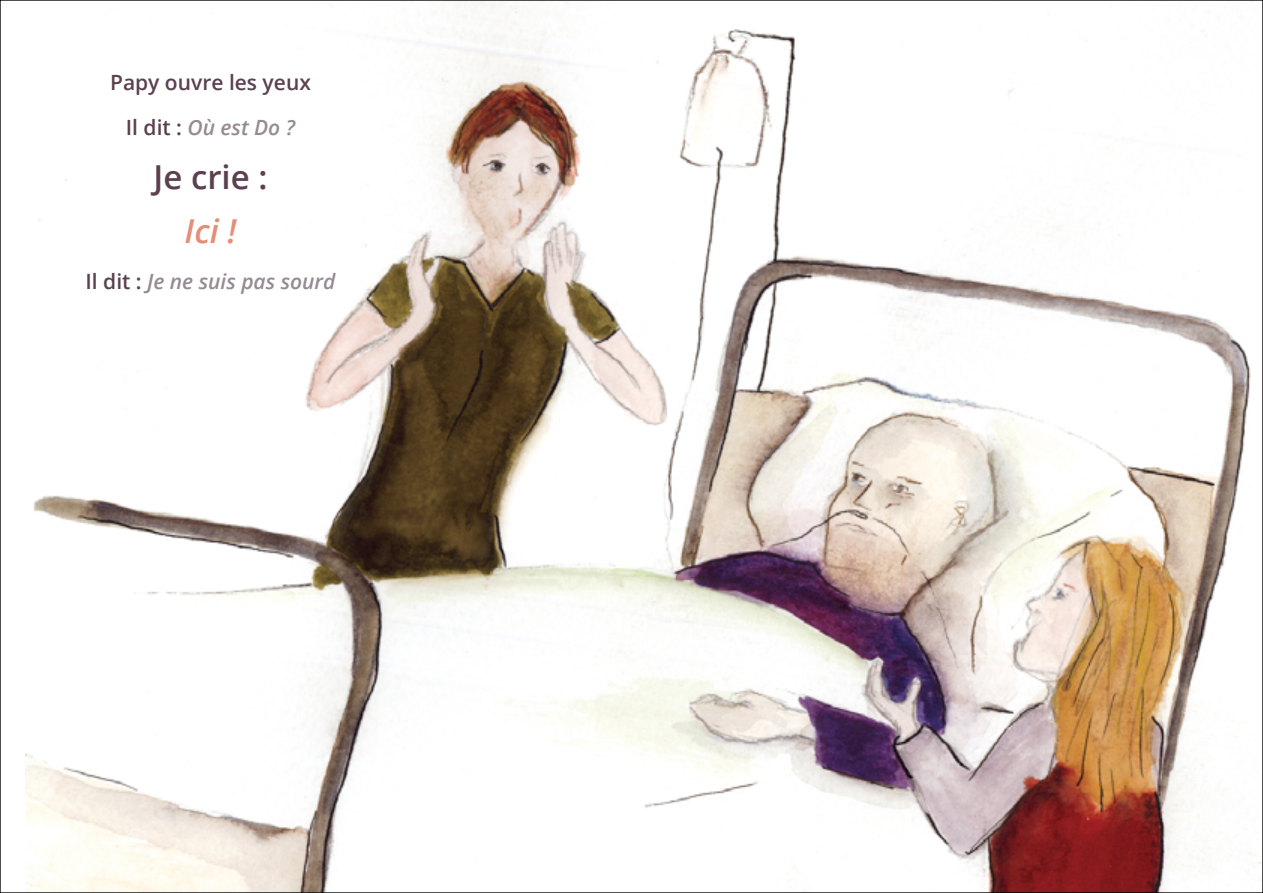
<style>
.page{position:relative;width:1263px;height:893px;background:#fff}
.page>*{position:absolute;margin:0;border:0;box-sizing:border-box;transform-origin:0 0}
.t1{font:600 33px "Open Sans";color:#5b404f}
.t2{font:italic 600 33px "Open Sans";color:#e48d77}
.t3{font:600 21px/45px "Open Sans";color:#5b404f;text-align:center}
.t4{font:italic 600 21px "Open Sans";color:#958b93}
.s1{font-style:italic;color:#958b93}
.s2{font-style:normal;color:#5b404f}
</style>
<div class="page">
<img style="left:26px;top:2px;width:1234px;height:889px">
<p class="t3" style="left:110px;top:60px;width:202px">Papy ouvre les yeux<br>Il dit : <span class="s1">Où est Do ?</span></p>
<h1 class="t1" style="left:154px;top:155px;width:115px">Je crie :</h1>
<h1 class="t2" style="left:185px;top:209px;width:53px">Ici !</h1>
<p class="t4" style="left:86px;top:266px;width:251px"><span class="s2">Il dit :</span> Je ne suis pas sourd</p>
</div>
